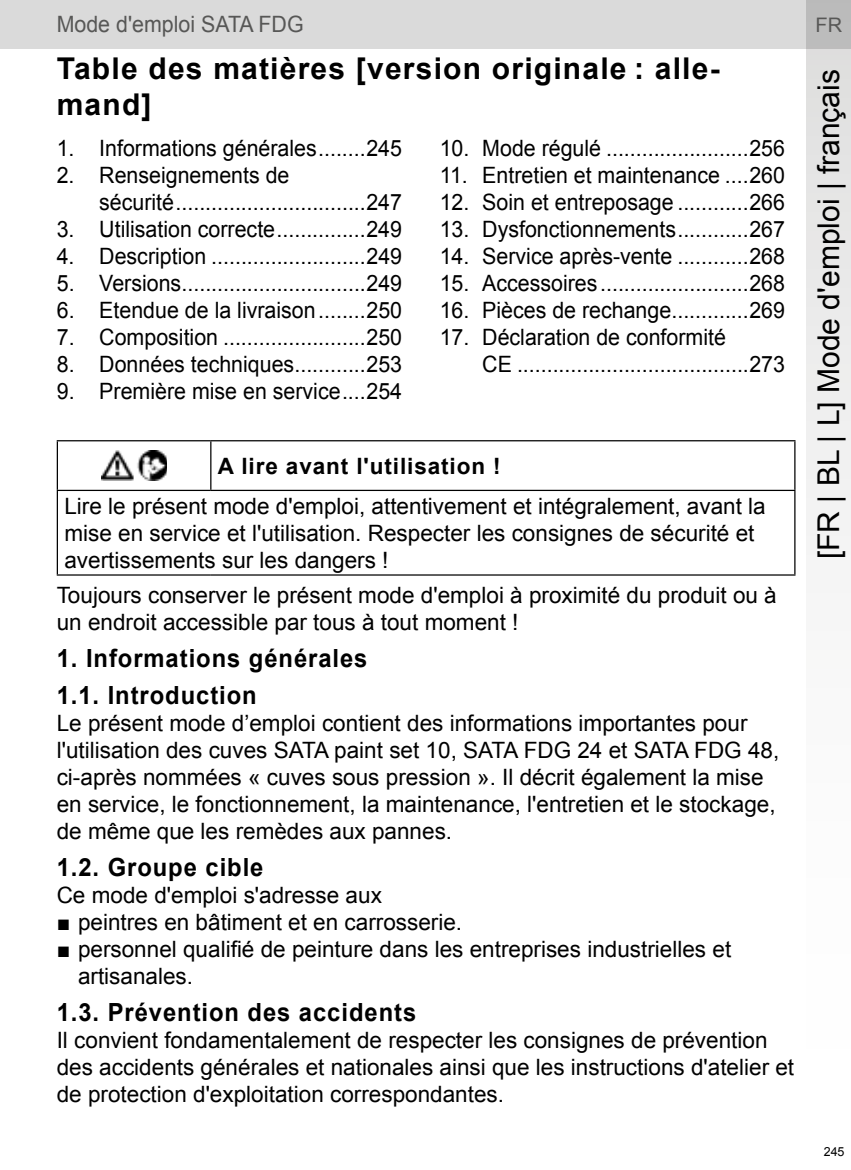
<style>
.page{position:relative;width:851px;height:1170px;background:#fff}
.page>*{position:absolute;margin:0;border:0;box-sizing:border-box;transform-origin:0 0}
.t1{font:700 30px/36px "Arial";letter-spacing:.04em;color:#000}
.t2{font:30px "Arial";color:#000}
.t3{font:700 25px/37px "Arial";letter-spacing:.04em;color:#000;scale:.95 1}
.t4{font:22.5px/27px "Arial";color:#000}
.t5{font:22.5px/27px "Arial";color:#000;scale:.95 1}
.t6{font:700 22.5px "Arial";letter-spacing:.04em;color:#000}
.t7{font:22.5px "Arial";color:#575756;scale:.95 1}
.t8{font:20px "Arial";color:#575756}
.t9{font:12.5px "Arial";color:#000}
</style>
<div class="page">
<div style="left:0;top:0;width:850px;height:49px;background:#dadada"></div>
<svg style="left:806px;top:0;width:44px;height:555px"></svg>
<hr style="left:57px;top:441px;width:1px;height:48px;background:#000">
<hr style="left:210px;top:441px;width:1px;height:48px;background:#000">
<hr style="left:57px;top:489px;width:154px;height:2px;background:#000">
<hr style="left:57px;top:491px;width:1px;height:83px;background:#000">
<hr style="left:211px;top:489px;width:584px;height:2px;background:#000">
<hr style="left:794px;top:491px;width:1px;height:83px;background:#000">
<hr style="left:57px;top:574px;width:154px;height:1px;background:#000">
<hr style="left:211px;top:574px;width:584px;height:1px;background:#000">
<hr style="left:57px;top:440px;width:154px;height:1px;background:#000">
<hr style="left:211px;top:440px;width:584px;height:1px;background:#000">
<hr style="left:794px;top:441px;width:1px;height:48px;background:#000">
<img style="left:101px;top:450px;width:66px;height:30px">
<p class="t7" style="left:57px;top:10px;width:261px">Mode d'emploi SATA FDG</p>
<p class="t8" style="left:815px;top:11px;width:28px">FR</p>
<h1 class="t1" style="left:57px;top:51px;width:664px">Table des matières [version originale : alle&shy;mand]</h1>
<p class="t5" style="left:57px;top:135px;width:365px">1. Informations générales........245</p>
<p class="t5" style="left:99px;top:162px;width:320px;text-indent:-43px">2. Renseignements de sécurité................................247</p>
<p class="t5" style="left:57px;top:216px;width:365px">3. Utilisation correcte...............249</p>
<p class="t5" style="left:57px;top:243px;width:365px">4. Description ..........................249</p>
<p class="t5" style="left:57px;top:270px;width:365px">5. Versions...............................249</p>
<p class="t5" style="left:57px;top:297px;width:365px">6. Etendue de la livraison........250</p>
<p class="t5" style="left:57px;top:324px;width:365px">7. Composition ........................250</p>
<p class="t5" style="left:57px;top:351px;width:365px">8. Données techniques............253</p>
<p class="t5" style="left:57px;top:378px;width:365px">9. Première mise en service....254</p>
<h1 class="t2" style="left:808px;top:559px;width:491px;rotate:-90deg">[FR | BL | L] Mode d'emploi | français</h1>
<p class="t5" style="left:439px;top:135px;width:365px">10. Mode régulé ........................256</p>
<p class="t5" style="left:439px;top:162px;width:365px">11. Entretien et maintenance ....260</p>
<p class="t5" style="left:439px;top:189px;width:365px">12. Soin et entreposage ............266</p>
<p class="t5" style="left:439px;top:216px;width:365px">13. Dysfonctionnements............267</p>
<p class="t5" style="left:439px;top:243px;width:365px">14. Service après-vente ............268</p>
<p class="t5" style="left:439px;top:270px;width:365px">15. Accessoires.........................268</p>
<p class="t5" style="left:439px;top:297px;width:365px">16. Pièces de rechange.............269</p>
<p class="t5" style="left:482px;top:324px;width:320px;text-indent:-43px">17. Déclaration de conformité<br>CE .......................................273</p>
<p class="t6" style="left:218px;top:451px;width:284px">A lire avant l'utilisation !</p>
<p class="t4" style="left:64px;top:492px;width:702px">Lire le présent mode d'emploi, attentivement et intégralement, avant la mise en service et l'utilisation. Respecter les consignes de sécurité et avertissements sur les dangers !</p>
<p class="t4" style="left:57px;top:581px;width:721px">Toujours conserver le présent mode d'emploi à proximité du produit ou à un endroit accessible par tous à tout moment !</p>
<p class="t3" style="left:57px;top:640px;width:328px">1. Informations générales<br>1.1. Introduction</p>
<p class="t4" style="left:57px;top:709px;width:724px">Le présent mode d’emploi contient des informations importantes pour l'utilisation des cuves SATA paint set 10, SATA FDG 24 et SATA FDG 48, ci-après nommées « cuves sous pression ». Il décrit également la mise en service, le fonctionnement, la maintenance, l'entretien et le stockage, de même que les remèdes aux pannes.</p>
<p class="t3" style="left:57px;top:849px;width:219px">1.2. Groupe cible</p>
<p class="t4" style="left:57px;top:881px;width:326px">Ce mode d'emploi s'adresse aux</p>
<p class="t4" style="left:57px;top:908px;width:407px">■ peintres en bâtiment et en carrosserie.</p>
<p class="t4" style="left:78px;top:935px;width:654px;text-indent:-21px">■ personnel qualifié de peinture dans les entreprises industrielles et artisanales.</p>
<p class="t3" style="left:57px;top:994px;width:380px">1.3. Prévention des accidents</p>
<p class="t4" style="left:57px;top:1026px;width:738px">Il convient fondamentalement de respecter les consignes de prévention des accidents générales et nationales ainsi que les instructions d'atelier et de protection d'exploitation correspondantes.</p>
<p class="t9" style="left:823px;top:1143px;width:22px">245</p>
</div>
